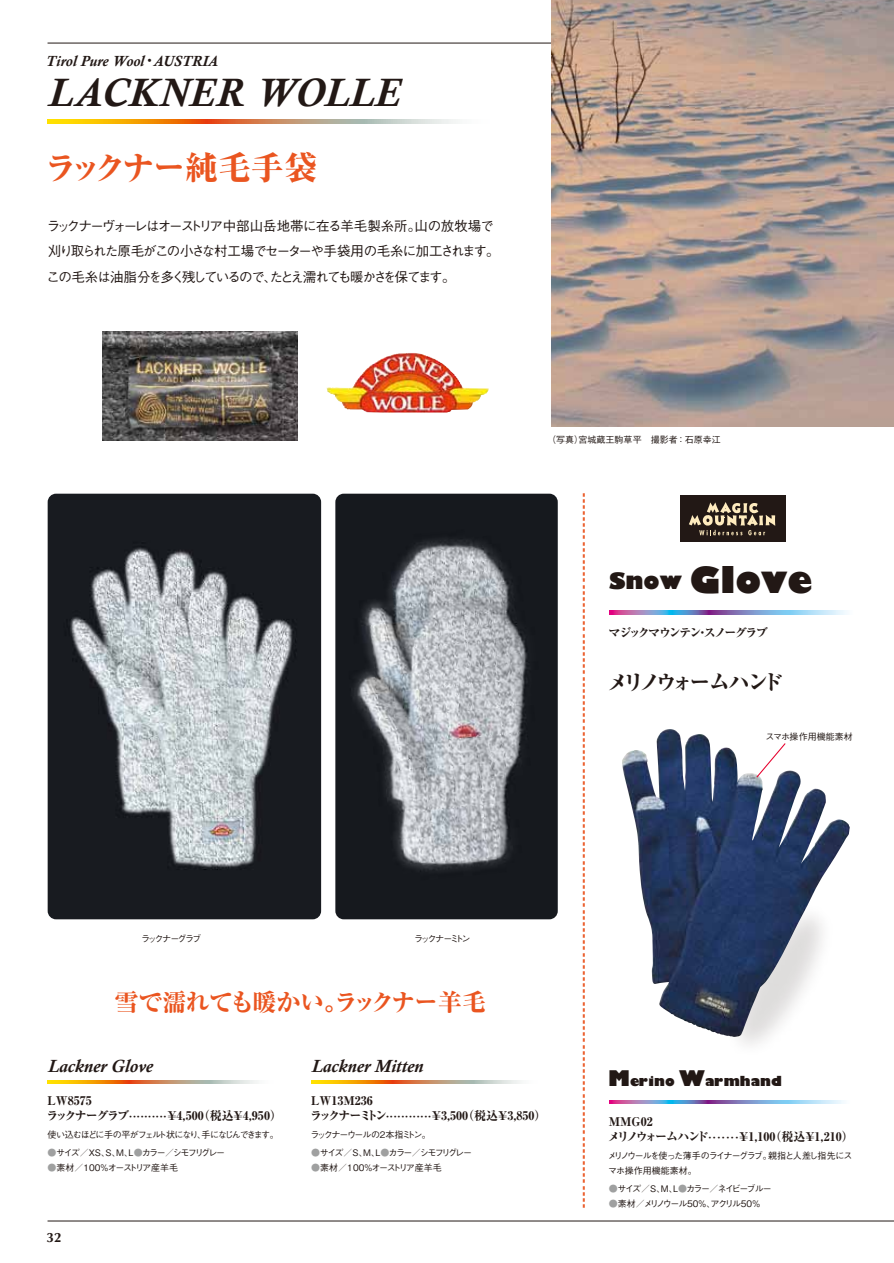
<style>
.page{position:relative;width:894px;height:1263px;background:#fff}
.page>*{position:absolute;margin:0;border:0;box-sizing:border-box;transform-origin:0 0}
.t1{font:italic 700 40.5px "Calisto";letter-spacing:.01em;color:#221815}
.t2{font:800 36px "Gill Sans";color:#221815}
.t3{font:800 33px "Ryumin Pro";letter-spacing:-.045em;color:#ea5520}
.t4{font:800 24px "Ryumin Pro";letter-spacing:-.02em;color:#ea5520}
.t5{font:800 21px "Ryumin Pro";letter-spacing:-.205em;color:#221815}
.t6{font:italic 700 18px "Calisto";color:#221815}
.t7{font:italic 700 15px "Calisto";color:#221815}
.t8{font:500 13.5px/25.5px "Gothic BBB Pro";letter-spacing:-.115em;color:#221815}
.t9{font:800 13.5px "Gill Sans";color:#221815}
.t10{font:700 13.5px "Optima";color:#221815}
.t11{font:900 12px "Arial";color:#ea5520}
.t12{font:800 12px/15px "Ryumin Pro";color:#221815}
.t13{font:800 12px/15px "Ryumin Pro";letter-spacing:-.035em;color:#221815}
.t14{font:800 12px "Ryumin Pro";letter-spacing:-.15em;color:#221815}
.t15{font:500 9px "Gothic BBB Pro";letter-spacing:-.135em;color:#221815}
.t16{font:500 9px/15px "Gothic BBB Pro";letter-spacing:-.105em;color:#221815}
.t17{font:500 9px "Gothic BBB Pro";letter-spacing:-.025em;color:#221815}
.t18{font:500 9px "Gothic BBB Pro";color:#221815}
.t19{font:500 9px "Gothic BBB Pro";letter-spacing:-.18em;color:#221815}
.t20{font:500 9px "Gothic BBB Pro";letter-spacing:-.185em;color:#221815}
.t21{font:500 9px "Gothic BBB Pro";letter-spacing:-.175em;color:#221815}
.t22{font:500 9px "Gothic BBB Pro";letter-spacing:-.195em;color:#221815}
.t23{font:500 9px "Gothic BBB Pro";letter-spacing:-.24em;color:#221815}
.s1{font-family:"Koz Go Pro";font-weight:400;font-style:normal}
.s2{font-size:9px}
.s3{color:#9fa0a0}
.s4{font-size:22.5px}
.s5{font-size:21px}
</style>
<div class="page">
<hr style="left:48px;top:43px;width:845px;height:1px;background:#221815">
<hr style="left:48px;top:1221px;width:845px;height:1px;background:#221815">
<img style="left:551px;top:0;width:342px;height:427px">
<img style="left:622px;top:729px;width:227px;height:308px">
<img style="left:335px;top:494px;width:222px;height:425px">
<img style="left:48px;top:494px;width:273px;height:425px">
<div style="left:679px;top:495px;width:106px;height:46px;background:#221815"></div>
<svg style="left:689px;top:502px;width:86px;height:33px"></svg>
<svg style="left:609px;top:610px;width:238px;height:5px"></svg>
<svg style="left:755px;top:742px;width:31px;height:37px"></svg>
<svg style="left:48px;top:119px;width:410px;height:5px;background:#dba659"></svg>
<svg style="left:47px;top:1081px;width:211px;height:2px"></svg>
<svg style="left:311px;top:1081px;width:210px;height:2px"></svg>
<img style="left:102px;top:332px;width:195px;height:109px">
<img style="left:326px;top:353px;width:162px;height:60px">
<svg style="left:609px;top:1101px;width:235px;height:2px"></svg>
<p class="t7" style="left:46px;top:53px;width:174px">Tirol Pure Wool<span class="s1">・</span>AUSTRIA</p>
<h1 class="t1" style="left:48px;top:69px;width:353px">LACKNER WOLLE</h1>
<h3 class="t3" style="left:44px;top:142px;width:274px">ラックナー純毛手袋</h3>
<p class="t8" style="left:47px;top:211px;width:454px">ラックナーヴォーレはオーストリア中部山岳地帯に在る羊毛製糸所。山の放牧場で刈り取られた原毛がこの小さな村工場でセーターや手袋用の毛糸に加工されます。この毛糸は油脂分を多く残しているので、たとえ濡れても暖かさを保てます。</p>
<p class="t18" style="left:547px;top:432px;width:175px">（写真）宮城蔵王駒草平　撮影者：石原幸江</p>
<p class="t22" style="left:141px;top:931px;width:62px">ラックナーグラブ</p>
<p class="t23" style="left:414px;top:931px;width:58px">ラックナーミトン</p>
<h3 class="t4" style="left:114px;top:983px;width:373px">雪で濡れても暖かい。ラックナー羊毛</h3>
<h3 class="t6" style="left:48px;top:1055px;width:106px">Lackner Glove</h3>
<p class="t12" style="left:46px;top:1092px;width:237px">LW8575　<br>ラックナーグラブ<span class="s2">・・・・・・・・・・</span>￥4,500（税込￥4,950）</p>
<p class="t15" style="left:48px;top:1127px;width:233px">使い込むほどに手の平がフェルト状になり、手になじんできます。</p>
<p class="t19" style="left:48px;top:1145px;width:179px"><span class="s3">●</span>サイズ／XS、S、M、L<span class="s3">●</span>カラー／シモフリグレー</p>
<p class="t17" style="left:48px;top:1160px;width:132px"><span class="s3">●</span>素材／100%オーストリア産羊毛</p>
<p class="t10" style="left:46px;top:1230px;width:17px">32</p>
<h3 class="t6" style="left:311px;top:1055px;width:113px">Lackner Mitten</h3>
<p class="t12" style="left:310px;top:1092px;width:238px">LW13M236　<br>ラックナーミトン<span class="s2">・・・・・・・・・・・・</span>￥3,500（税込￥3,850）</p>
<p class="t15" style="left:310px;top:1127px;width:122px">ラックナーウールの2本指ミトン。</p>
<p class="t20" style="left:311px;top:1145px;width:162px"><span class="s3">●</span>サイズ／S、M、L<span class="s3">●</span>カラー／シモフリグレー</p>
<p class="t17" style="left:311px;top:1160px;width:132px"><span class="s3">●</span>素材／100%オーストリア産羊毛</p>
<p class="t11" style="left:594px;top:493px;width:717px;rotate:90deg">---------------------------------------------------------------------------------------------------------------------</p>
<h2 class="t2" style="left:609px;top:552px;width:205px"><span class="s4">Snow</span> Glove</h2>
<p class="t14" style="left:608px;top:623px;width:160px">マジックマウンテン・スノーグラブ</p>
<h3 class="t5" style="left:607px;top:665px;width:177px">メリノウォームハンド</h3>
<p class="t18" style="left:765px;top:729px;width:89px">スマホ操作用機能素材</p>
<p class="t9" style="left:608px;top:1070px;width:175px"><span class="s5">M</span>erino <span class="s5">W</span>armhand</p>
<p class="t13" style="left:607px;top:1113px;width:247px">MMG02<br>メリノウォームハンド<span class="s2">・・・・・・・</span>￥1,100（税込￥1,210）</p>
<p class="t16" style="left:607px;top:1147px;width:246px">メリノウールを使った薄手のライナーグラブ。親指と人差し指先にスマホ操作用機能素材。</p>
<p class="t21" style="left:608px;top:1181px;width:164px"><span class="s3">●</span>サイズ／S、M、L<span class="s3">●</span>カラー／ネイビーブルー</p>
<p class="t15" style="left:608px;top:1196px;width:153px"><span class="s3">●</span>素材／メリノウール50％、アクリル50％</p>
</div>
